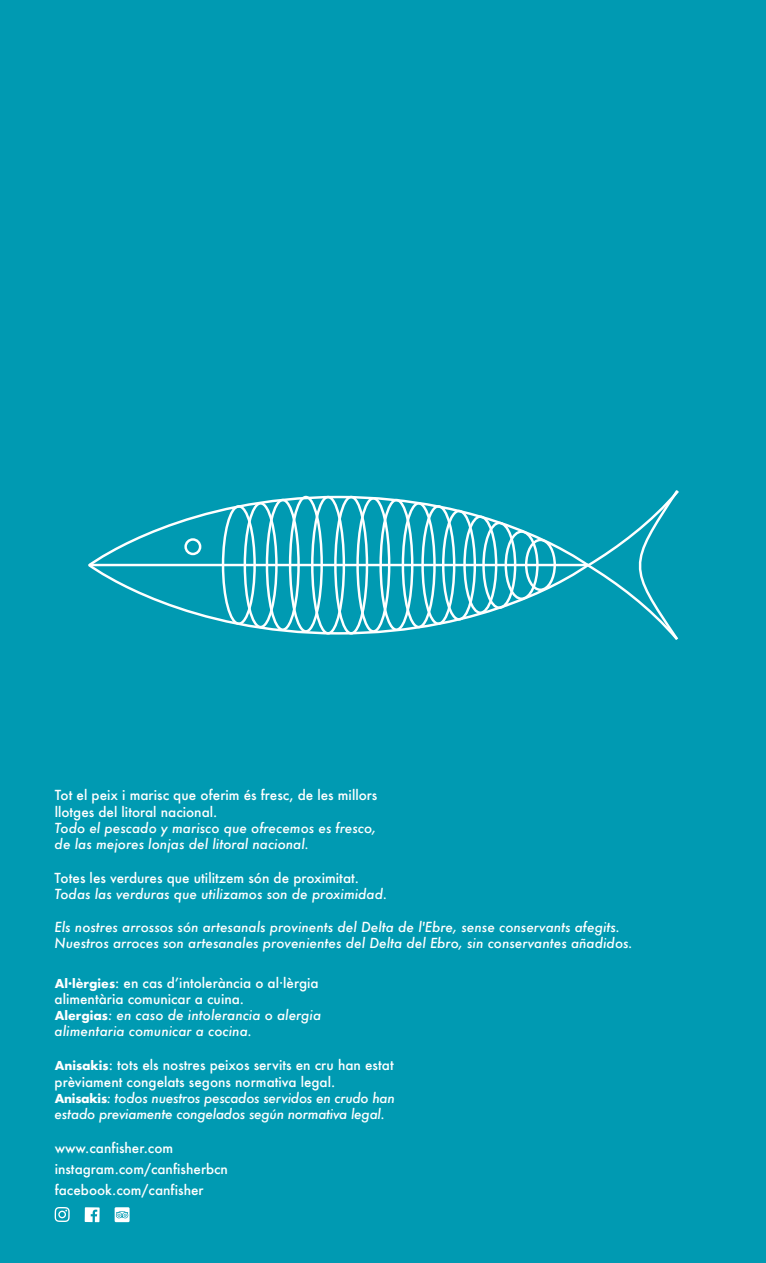
<style>
.page{position:relative;width:766px;height:1263px;background:#fff}
.page>*{position:absolute;margin:0;border:0;box-sizing:border-box;transform-origin:0 0}
.t1{font:500 13.5px/16.2px "Futura";color:#fff}
.t2{font:italic 500 13.5px/16.2px "Futura";color:#fff}
.t3{font:italic 500 13.5px/16.2px "Futura";letter-spacing:-.02em;color:#fff}
.s1{font-weight:700;font-size:12px}
.s2{font-style:italic}
.s3{font-weight:700;font-style:normal;font-size:12px}
.s4{font-style:normal}
</style>
<div class="page">
<div style="left:0;top:0;width:765px;height:1263px;background:#009ab2"></div>
<svg style="left:88px;top:495px;width:495px;height:140px"></svg>
<div style="left:482px;top:522px;width:34px;height:87px;border:2px solid #fff;border-radius:50%"></div>
<div style="left:504px;top:530px;width:34px;height:70px;border:2px solid #fff;border-radius:50%"></div>
<div style="left:525px;top:539px;width:31px;height:52px;border:2px solid #fff;border-radius:50%"></div>
<div style="left:463px;top:515px;width:34px;height:99px;border:2px solid #fff;border-radius:50%"></div>
<div style="left:442px;top:510px;width:34px;height:111px;border:2px solid #fff;border-radius:50%"></div>
<div style="left:421px;top:505px;width:34px;height:120px;border:2px solid #fff;border-radius:50%"></div>
<div style="left:401px;top:502px;width:34px;height:126px;border:2px solid #fff;border-radius:50%"></div>
<div style="left:379px;top:499px;width:34px;height:132px;border:2px solid #fff;border-radius:50%"></div>
<div style="left:356px;top:497px;width:34px;height:136px;border:2px solid #fff;border-radius:50%"></div>
<div style="left:334px;top:496px;width:34px;height:139px;border:2px solid #fff;border-radius:50%"></div>
<div style="left:289px;top:496px;width:34px;height:137px;border:2px solid #fff;border-radius:50%"></div>
<div style="left:266px;top:499px;width:34px;height:132px;border:2px solid #fff;border-radius:50%"></div>
<div style="left:243px;top:502px;width:34px;height:126px;border:2px solid #fff;border-radius:50%"></div>
<div style="left:222px;top:505px;width:34px;height:120px;border:2px solid #fff;border-radius:50%"></div>
<div style="left:311px;top:496px;width:34px;height:139px;border:2px solid #fff;border-radius:50%"></div>
<svg style="left:583px;top:490px;width:96px;height:150px"></svg>
<hr style="left:89px;top:564px;width:500px;height:2px;background:#fff">
<div style="left:184px;top:538px;width:17px;height:17px;border:2px solid #fff;border-radius:50%"></div>
<svg style="left:55px;top:1207px;width:15px;height:15px"></svg>
<svg style="left:85px;top:1207px;width:15px;height:15px"></svg>
<svg style="left:115px;top:1207px;width:14px;height:15px"></svg>
<p class="t1" style="left:55px;top:787px;width:324px">Tot el peix i marisc que oferim és fresc, de les millors llotges del litoral nacional.</p>
<p class="t2" style="left:55px;top:819px;width:323px">Todo el pescado y marisco que ofrecemos es fresco, de las mejores lonjas del litoral nacional.</p>
<p class="t1" style="left:55px;top:870px;width:306px">Totes les verdures que utilitzem són de proximitat.</p>
<p class="t2" style="left:55px;top:886px;width:334px">Todas las verduras que utilizamos son de proximidad.</p>
<p class="t2" style="left:55px;top:918px;width:579px">Els nostres arrossos són artesanals provinents del Delta de l'Ebre, sense conservants afegits.<br>Nuestros arroces son artesanales provenientes del Delta del Ebro, sin conservantes añadidos.</p>
<p class="t1" style="left:55px;top:974px;width:268px"><span class="s1">Al·lèrgies</span>: en cas dʼintolerància o al·lèrgia alimentària comunicar a cuina.<br><span class="s1">Alergias</span><span class="s2">: en caso de intolerancia o alergia alimentaria comunicar a cocina.</span></p>
<p class="t3" style="left:55px;top:1057px;width:341px"><span class="s3">Anisakis</span><span class="s4">: tots els nostres peixos servits en cru han estat prèviament congelats segons normativa legal.<br></span><span class="s3">Anisakis</span>: todos nuestros pescados servidos en crudo han estado previamente congelados según normativa legal.</p>
<p class="t1" style="left:55px;top:1137px;width:175px;line-height:21px">www.canfisher.com instagram.com/canfisherbcn facebook.com/canfisher</p>
</div>
